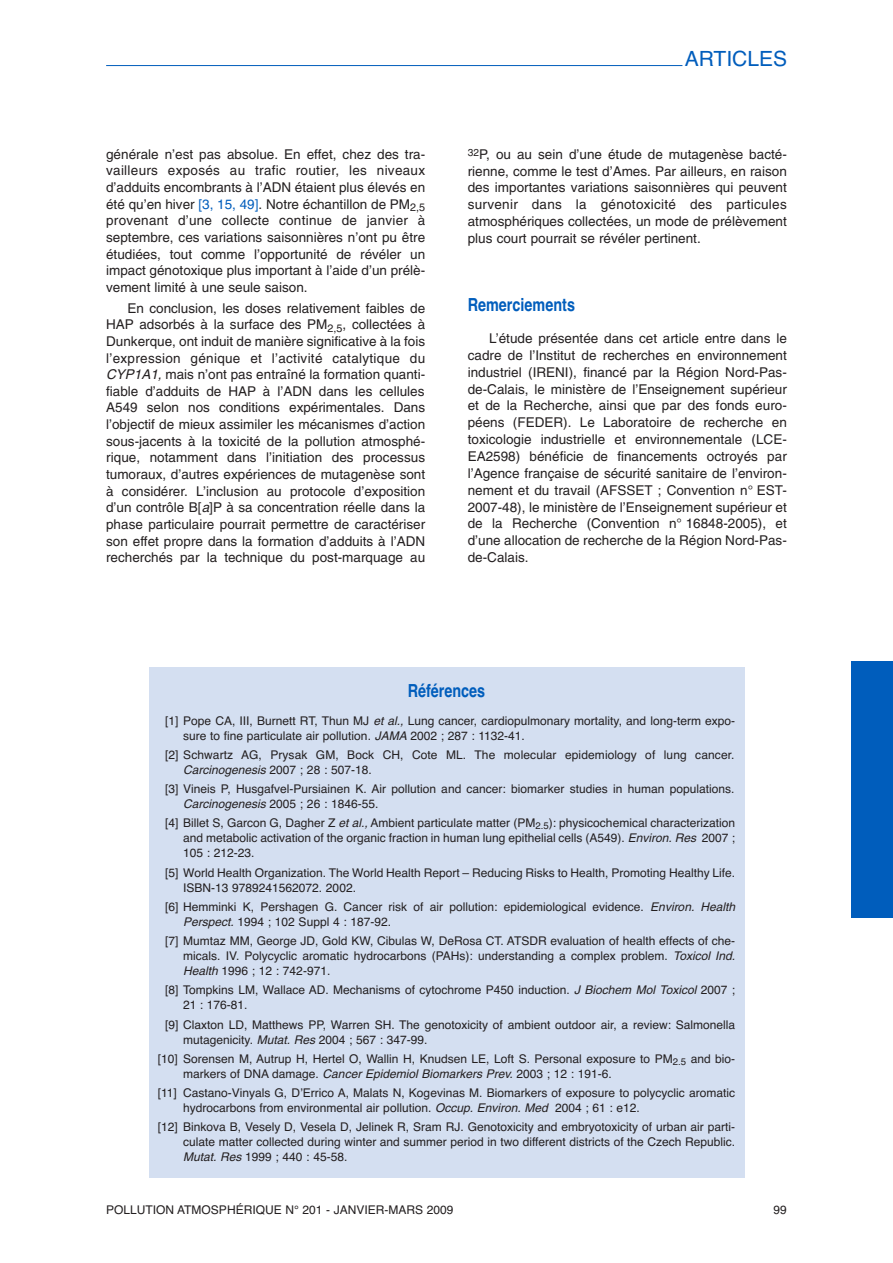
<style>
.page{position:relative;width:893px;height:1263px;background:#fff}
.page>*{position:absolute;margin:0;border:0;box-sizing:border-box;transform-origin:0 0}
.t1{font:21px "Helvetica TT";color:#005dbc}
.t2{font:18px "Helvetica Bold TT";color:#005dbc;scale:.8 1}
.t3{font:13.5px/16.6px "Helvetica";color:#231f20;text-align:justify}
.t4{font:12px/15px "Helvetica TT";color:#231f20}
.s1{color:#005dbc}
.s2{font-style:italic}
.s3{font-family:"Helvetica";font-style:italic}
</style>
<div class="page">
<hr style="left:106px;top:65px;width:576px;height:1px;background:#005dbc">
<div style="left:850px;top:661px;width:42px;height:256px;background:#005dbc"></div>
<div style="left:149px;top:667px;width:595px;height:511px;background:#d4dff1"></div>
<p class="t3" style="left:106px;top:147px;width:320px">générale n’est pas absolue. En effet, chez des tra&shy;vailleurs exposés au trafic routier, les niveaux d’adduits encombrants à l’ADN étaient plus élevés en été qu’en hiver <span class="s1">[3, 15, 49]</span>. Notre échantillon de PM<sub>2,5 </sub>provenant d’une collecte continue de janvier à septembre, ces variations saisonnières n’ont pu être étudiées, tout comme l’opportunité de révéler un impact génotoxique plus important à l’aide d’un prélè&shy;vement limité à une seule saison.</p>
<p class="t3" style="left:106px;top:301px;width:320px;text-indent:21px">En conclusion, les doses relativement faibles de HAP adsorbés à la surface des PM<sub>2,5</sub>, collectées à Dunkerque, ont induit de manière significative à la fois l’expression génique et l’activité catalytique du <span class="s2">CYP1A1,</span>mais n’ont pas entraîné la formation quanti&shy;fiable d’adduits de HAP à l’ADN dans les cellules A549 selon nos conditions expérimentales. Dans l’objectif de mieux assimiler les mécanismes d’action sous-jacents à la toxicité de la pollution atmosphé&shy;rique, notamment dans l’initiation des processus tumoraux, d’autres expériences de mutagenèse sont à considérer. L’inclusion au protocole d’exposition d’un contrôle B[<span class="s2">a</span>]P à sa concentration réelle dans la phase particulaire pourrait permettre de caractériser son effet propre dans la formation d’adduits à l’ADN recherchés par la technique du post-marquage au</p>
<h1 class="t1" style="left:684px;top:51px;width:104px">ARTICLES</h1>
<p class="t3" style="left:468px;top:147px;width:320px"><sup>32</sup>P, ou au sein d’une étude de mutagenèse bacté&shy;rienne, comme le test d’Ames. Par ailleurs, en raison des importantes variations saisonnières qui peuvent survenir dans la génotoxicité des particules atmosphériques collectées, un mode de prélèvement plus court pourrait se révéler pertinent.</p>
<h2 class="t2" style="left:468px;top:298px;width:135px">Remerciements</h2>
<p class="t3" style="left:468px;top:331px;width:320px;text-indent:21px">L’étude présentée dans cet article entre dans le cadre de l’Institut de recherches en environnement industriel (IRENI), financé par la Région Nord-Pas&shy;de-Calais, le ministère de l’Enseignement supérieur et de la Recherche, ainsi que par des fonds euro&shy;péens (FEDER). Le Laboratoire de recherche en toxicologie industrielle et environnementale (LCE-EA2598) bénéficie de financements octroyés par l’Agence française de sécurité sanitaire de l’environ&shy;nement et du travail (AFSSET ; Convention n° EST-2007-48), le ministère de l’Enseignement supérieur et de la Recherche (Convention n° 16848-2005), et d’une allocation de recherche de la Région Nord-Pas&shy;de-Calais.</p>
<h2 class="t2" style="left:407px;top:684px;width:98px">Références</h2>
<p class="t4" style="left:183px;top:714px;width:553px;text-indent:-18px">[1] Pope CA, III, Burnett RT, Thun MJ <span class="s3">et al.,</span> Lung cancer, cardiopulmonary mortality, and long-term expo&shy;sure to fine particulate air pollution. <span class="s3">JAMA</span>2002 ; 287 : 1132-41.</p>
<p class="t4" style="left:183px;top:748px;width:553px;text-indent:-18px">[2] Schwartz AG, Prysak GM, Bock CH, Cote ML. The molecular epidemiology of lung cancer.<br><span class="s3">Carcinogenesis</span> 2 0 0 7 ; 2 8 : 5 0 7 - 1 8 .</p>
<p class="t4" style="left:183px;top:783px;width:553px;text-indent:-18px">[3] Vineis P, Husgafvel-Pursiainen K. Air pollution and cancer: biomarker studies in human populations.<br><span class="s3">Carcinogenesis</span> 2 0 0 5 ; 2 6 : 1 8 4 6 - 5 5 .</p>
<p class="t4" style="left:183px;top:817px;width:553px;text-align:justify;text-indent:-18px">[4] Billet S, Garcon G, Dagher Z <span class="s3">et al.,</span>Ambient particulate matter (PM<sub>2.5</sub>): physicochemical characterization and metabolic activation of the organic fraction in human lung epithelial cells (A549). <span class="s3">Environ.Res</span> 2007 ; 105 : 212-23.</p>
<p class="t4" style="left:183px;top:866px;width:553px;text-indent:-18px">[5] World Health Organization. The World Health Report – Reducing Risks to Health, Promoting Healthy Life.<br>ISBN-13 9789241562072. 2002.</p>
<p class="t4" style="left:183px;top:900px;width:556px;text-indent:-18px">[6] Hemminki K, Pershagen G. Cancer risk of air pollution: epidemiological evidence. <span class="s3">Environ. Health<br>Perspect.</span>1994 ; 102 Suppl 4 : 187-92.</p>
<p class="t4" style="left:183px;top:935px;width:556px;text-indent:-18px">[7] Mumtaz MM, George JD, Gold KW, Cibulas W, DeRosa CT. ATSDR evaluation of health effects of che&shy;micals. IV. Polycyclic aromatic hydrocarbons (PAHs): understanding a complex problem. <span class="s3">Toxicol Ind.<br>Health</span>1996 ; 12 : 742-971.</p>
<p class="t4" style="left:183px;top:984px;width:553px;text-indent:-18px">[8] Tompkins LM, Wallace AD. Mechanisms of cytochrome P450 induction. <span class="s3">J Biochem Mol Toxicol</span> 2007 ;<br>21 : 176-81.</p>
<p class="t4" style="left:183px;top:1018px;width:553px;text-indent:-18px">[9] Claxton LD, Matthews PP, Warren SH. The genotoxicity of ambient outdoor air, a review: Salmonella mutagenicity. <span class="s3">Mutat. Res</span>2004 ; 567 : 347-99.</p>
<p class="t4" style="left:183px;top:1052px;width:553px;text-indent:-26px">[10] Sorensen M, Autrup H, Hertel O, Wallin H, Knudsen LE, Loft S. Personal exposure to PM<sub>2.5</sub> and bio&shy;markers of DNA damage. <span class="s3">Cancer Epidemiol Biomarkers Prev.</span>2003 ; 12 : 191-6.</p>
<p class="t4" style="left:183px;top:1087px;width:553px;text-indent:-26px">[11] Castano-Vinyals G, DʼErrico A, Malats N, Kogevinas M. Biomarkers of exposure to polycyclic aromatic hydrocarbons from environmental air pollution. <span class="s3">Occup. Environ. Med</span> 2004 ; 61 : e12.</p>
<p class="t4" style="left:183px;top:1121px;width:553px;text-align:justify;text-indent:-26px">[12] Binkova B, Vesely D, Vesela D, Jelinek R, Sram RJ. Genotoxicity and embryotoxicity of urban air parti&shy;culate matter collected during winter and summer period in two different districts of the Czech Republic.<br><span class="s3">Mutat. Res</span>1999 ; 440 : 45-58.</p>
<p class="t4" style="left:106px;top:1203px;width:349px">POLLUTION ATMOSPHÉRIQUE N° 201 - JANVIER-MARS 2009</p>
<p class="t4" style="left:773px;top:1203px;width:15px">99</p>
</div>
